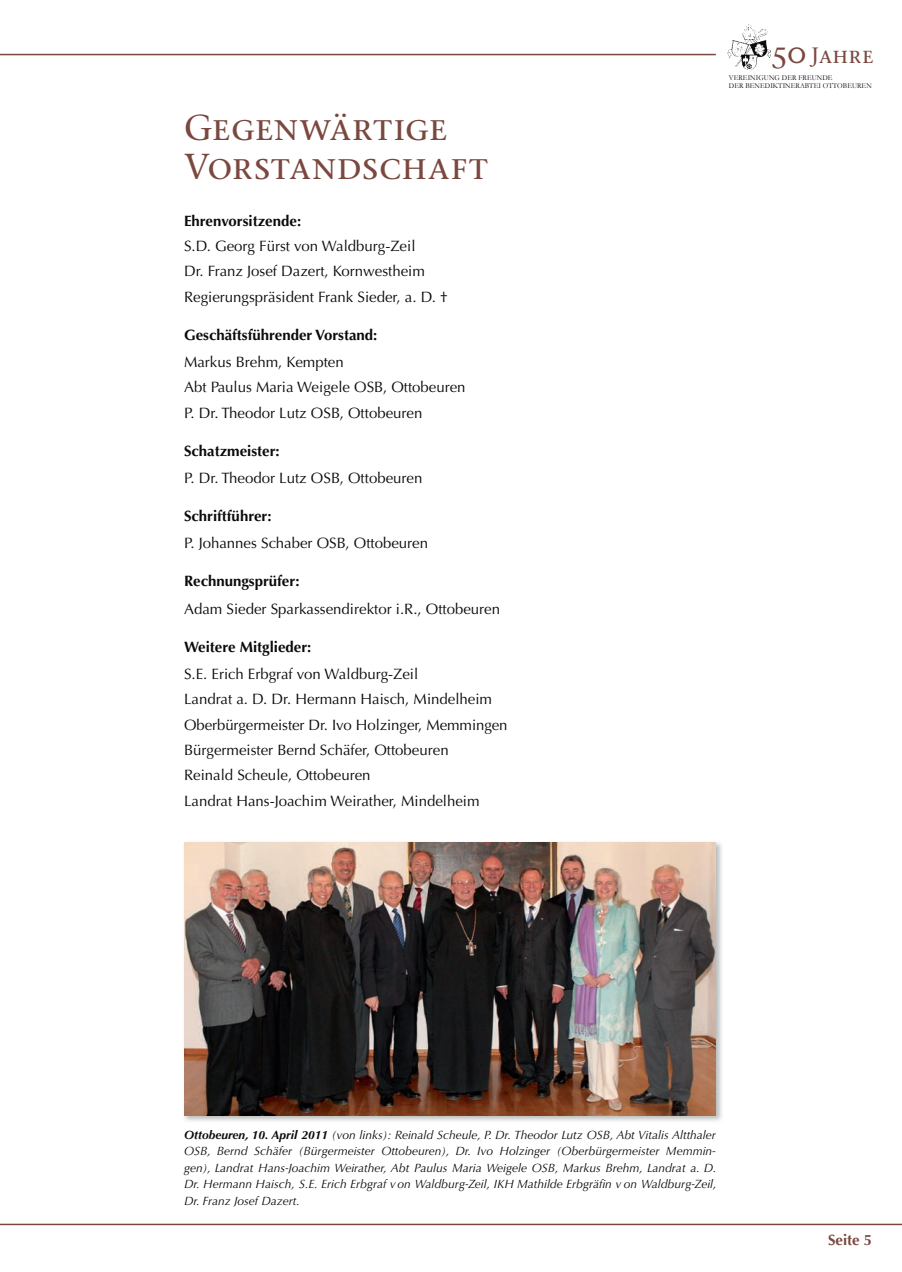
<style>
.page{position:relative;width:902px;height:1272px;background:#fff}
.page>*{position:absolute;margin:0;border:0;box-sizing:border-box;transform-origin:0 0}
.t1{font:500 36px/39.6px "Stone Serif SCITC";letter-spacing:-.01em;color:#7a483f}
.t2{font:500 22.2px "Stone Serif SCITC";letter-spacing:.01em;color:#7a483f}
.t3{font:15px/25.2px "Optima LT";color:#0b0b0e}
.t4{font:700 15px "Optima LT";color:#0b0b0e}
.t5{font:700 15px "Optima LT";color:#7a483f}
.t6{font:italic 12px/16.5px "Optima LT";color:#0b0b0e;text-align:justify}
.t7{font:7.5px/8.2px "Garamond";letter-spacing:.01em;color:#0b0b0e;scale:.94 1}
.s1{font-size:30.75px}
.s2{font-weight:700}
</style>
<div class="page">
<hr style="left:0;top:54px;width:715px;height:1px;background:#7a483f">
<img style="left:727px;top:24px;width:43px;height:46px">
<hr style="left:0;top:1223px;width:901px;height:2px;background:#7a483f">
<img style="left:184px;top:842px;width:538px;height:279px">
<img style="left:184px;top:842px;width:531px;height:273px">
<h1 class="t1" style="left:184px;top:106px;width:306px">Gegenwärtige<br>Vorstandschaft</h1>
<p class="t4" style="left:184px;top:212px;width:119px">Ehrenvorsitzende:</p>
<p class="t3" style="left:184px;top:233px;width:265px">S.D. Georg Fürst von Waldburg-Zeil<br>Dr. Franz Josef Dazert, Kornwestheim<br>Regierungspräsident Frank Sieder, a. D. †</p>
<p class="t4" style="left:184px;top:326px;width:195px">Geschäftsführender Vorstand:</p>
<p class="t3" style="left:184px;top:349px;width:283px">Markus Brehm, Kempten<br>Abt Paulus Maria Weigele OSB, Ottobeuren<br>P. Dr. Theodor Lutz OSB, Ottobeuren</p>
<p class="t4" style="left:184px;top:442px;width:97px">Schatzmeister:</p>
<p class="t3" style="left:184px;top:465px;width:240px">P. Dr. Theodor Lutz OSB, Ottobeuren</p>
<p class="t4" style="left:184px;top:507px;width:89px">Schriftführer:</p>
<p class="t3" style="left:184px;top:531px;width:246px">P. Johannes Schaber OSB, Ottobeuren</p>
<p class="t4" style="left:184px;top:572px;width:117px">Rechnungsprüfer:</p>
<p class="t3" style="left:184px;top:596px;width:317px">Adam Sieder Sparkassendirektor i.R., Ottobeuren</p>
<p class="t4" style="left:184px;top:638px;width:129px">Weitere Mitglieder:</p>
<p class="t3" style="left:184px;top:661px;width:325px">S.E. Erich Erbgraf von Waldburg-Zeil<br>Landrat a. D. Dr. Hermann Haisch, Mindelheim Oberbürgermeister Dr. Ivo Holzinger, Memmingen Bürgermeister Bernd Schäfer, Ottobeuren<br>Reinald Scheule, Ottobeuren<br>Landrat Hans-Joachim Weirather, Mindelheim</p>
<h2 class="t2" style="left:771px;top:41px;width:104px"><span class="s1">50</span> Jahre</h2>
<p class="t7" style="left:728px;top:73px;width:153px">VEREINIGUNG DER FREUNDE<br>DER BENEDIKTINERABTEI OTTOBEUREN</p>
<p class="t6" style="left:184px;top:1126px;width:534px"><span class="s2">Ottobeuren, 10. April 2011</span> (von links): Reinald Scheule, P. Dr. Theodor Lutz OSB, Abt Vitalis Altthaler OSB, Bernd Schäfer (Bürgermeister Ottobeuren), Dr. Ivo Holzinger (Oberbürgermeister Memmin&shy;gen), Landrat Hans-Joachim Weirather, Abt Paulus Maria Weigele OSB, Markus Brehm, Landrat a. D.<br>Dr. Hermann Haisch, S.E. Erich Erbgraf von Waldburg-Zeil, IKH Mathilde Erbgräfin v on Waldburg-Zeil, Dr. Franz Josef Dazert.</p>
<p class="t5" style="left:827px;top:1230px;width:46px">Seite 5</p>
</div>
